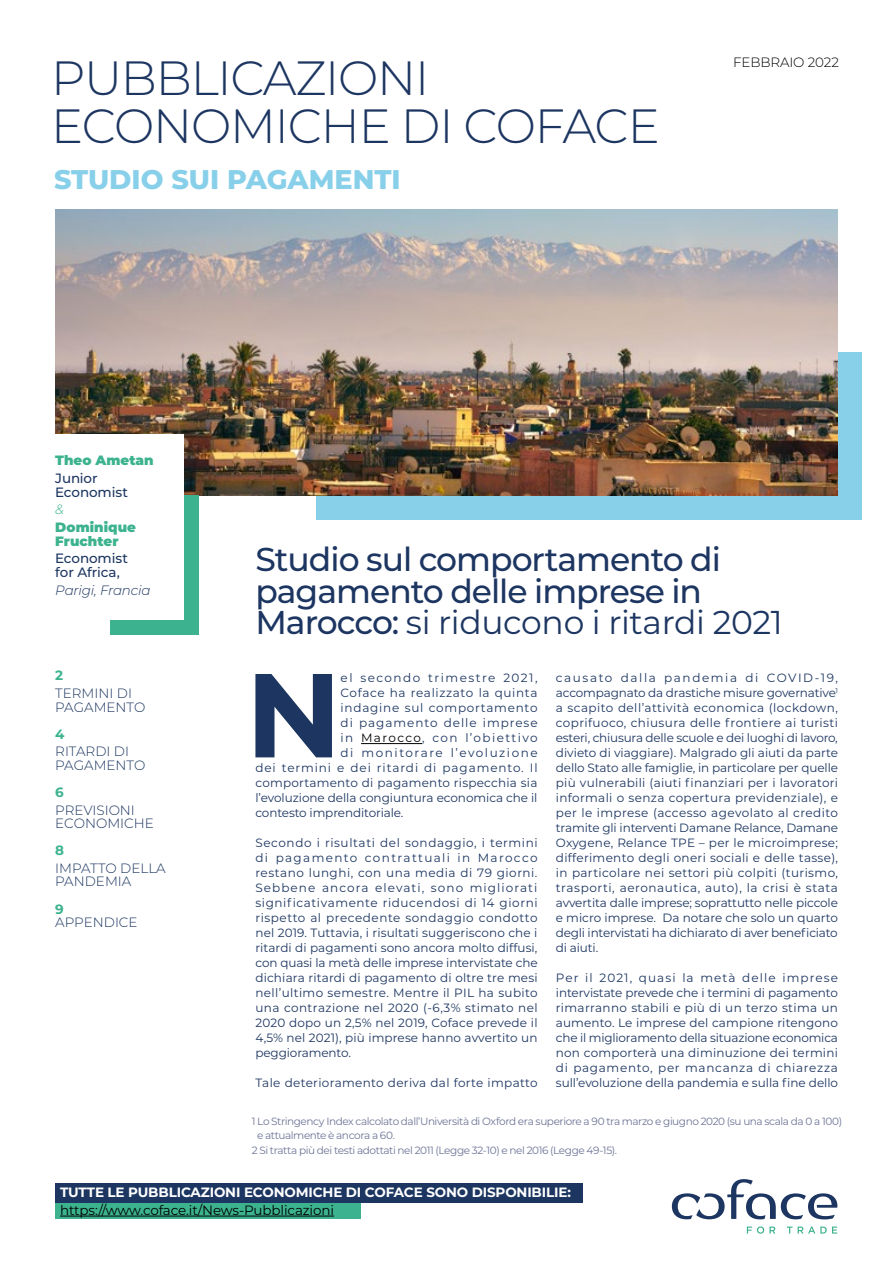
<style>
.page{position:relative;width:893px;height:1263px;background:#fff}
.page>*{position:absolute;margin:0;border:0;box-sizing:border-box;transform-origin:0 0}
.t1{font:700 119.1px "Montserrat";color:#1d3661}
.t2{font:300 48px/48px "Montserrat";letter-spacing:-.025em;color:#1d3661}
.t3{font:500 33px/31.5px "Montserrat";letter-spacing:-.03em;color:#1d3661}
.t4{font:800 27px "Montserrat";color:#88d0ea}
.t5{font:300 13.5px/13.5px "Montserrat";color:#1d3661}
.t6{font:700 13.5px "Montserrat";letter-spacing:-.01em;color:#fff}
.t7{font:13.5px "Montserrat";letter-spacing:-.01em;color:#000}
.t8{font:500 13.5px/13.5px "Montserrat";letter-spacing:-.005em;color:#1d3661}
.t9{font:900 13.5px/13.5px "Montserrat";letter-spacing:.005em;color:#3cb38e}
.t10{font:italic 300 13.5px "Montserrat";letter-spacing:-.02em;color:#1d3661}
.t11{font:300 13.5px "Montserrat";letter-spacing:-.01em;color:#000}
.t12{font:700 13.5px "Montserrat";color:#3cb38e}
.t13{font:italic 300 13.5px "Montserrat";color:#3cb38e}
.t14{font:12px/15px "Montserrat";letter-spacing:.02em;color:#1d3661;text-align:justify}
.t15{font:12px "Montserrat";letter-spacing:-.005em;color:#1d3661}
.t16{font:12px "Montserrat";letter-spacing:.075em;color:#1d3661}
.t17{font:12px "Montserrat";letter-spacing:.055em;color:#1d3661}
.t18{font:12px "Montserrat";letter-spacing:.06em;color:#1d3661}
.t19{font:12px "Montserrat";letter-spacing:.115em;color:#1d3661}
.t20{font:12px "Montserrat";letter-spacing:.125em;color:#1d3661}
.t21{font:12px "Montserrat";letter-spacing:-.01em;color:#1d3661}
.t22{font:12px "Montserrat";letter-spacing:.12em;color:#1d3661}
.t23{font:12px "Montserrat";letter-spacing:.08em;color:#1d3661}
.t24{font:10.5px/13.5px "Montserrat";letter-spacing:-.04em;color:#6d7496}
.s1{font-weight:400}
.s2{color:#000}
</style>
<div class="page">
<div style="left:316px;top:352px;width:545px;height:168px;background:#88d0ea"></div>
<img style="left:55px;top:210px;width:783px;height:286px">
<div style="left:55px;top:1183px;width:528px;height:20px;background:#1d3661"></div>
<div style="left:55px;top:1203px;width:306px;height:16px;background:#3cb38e"></div>
<hr style="left:60px;top:1216px;width:274px;height:1px;background:#000">
<hr style="left:361px;top:743px;width:61px;height:1px;background:#000">
<svg style="left:672px;top:1179px;width:166px;height:40px"></svg>
<svg style="left:747px;top:1226px;width:28px;height:8px"></svg>
<svg style="left:787px;top:1226px;width:5px;height:7px"></svg>
<svg style="left:798px;top:1226px;width:39px;height:7px"></svg>
<div style="left:110px;top:496px;width:89px;height:139px;background:#3cb38e"></div>
<div style="left:37px;top:434px;width:147px;height:185px;background:#fff"></div>
<h2 class="t2" style="left:51px;top:53px;width:610px">PUBBLICAZIONI<br>ECONOMICHE DI COFACE</h2>
<h3 class="t4" style="left:54px;top:159px;width:348px">STUDIO SUI PAGAMENTI</h3>
<p class="t11" style="left:733px;top:53px;width:107px">FEBBRAIO 2022</p>
<p class="t9" style="left:55px;top:453px;width:100px">Theo Ametan</p>
<p class="t8" style="left:55px;top:471px;width:74px">Junior<br>Economist</p>
<p class="t13" style="left:55px;top:500px;width:10px">&amp;</p>
<p class="t9" style="left:55px;top:520px;width:82px">Dominique<br>Fruchter</p>
<p class="t8" style="left:55px;top:551px;width:74px">Economist for Africa,</p>
<p class="t10" style="left:55px;top:581px;width:97px">Parigi, Francia</p>
<p class="t12" style="left:55px;top:666px;width:9px">2</p>
<p class="t5" style="left:55px;top:686px;width:92px">TERMINI DI<br>PAGAMENTO</p>
<p class="t12" style="left:55px;top:724px;width:11px">4</p>
<p class="t5" style="left:55px;top:744px;width:92px">RITARDI DI<br>PAGAMENTO</p>
<p class="t12" style="left:55px;top:782px;width:10px">6</p>
<p class="t5" style="left:55px;top:803px;width:100px">PREVISIONI<br>ECONOMICHE</p>
<p class="t12" style="left:55px;top:841px;width:10px">8</p>
<p class="t5" style="left:55px;top:861px;width:112px">IMPATTO DELLA<br>PANDEMIA</p>
<p class="t12" style="left:55px;top:899px;width:10px">9</p>
<p class="t5" style="left:55px;top:915px;width:84px">APPENDICE</p>
<h3 class="t3" style="left:255px;top:542px;width:529px">Studio sul comportamento di pagamento delle imprese in<br>Marocco: <span class="s1">si riducono i ritardi 2021</span></h3>
<h1 class="t1" style="left:246px;top:629px;width:98px">N</h1>
<p class="t22" style="left:341px;top:670px;width:198px">el secondo trimestre 2021,</p>
<p class="t14" style="left:556px;top:670px;width:284px">causato dalla pandemia di COVID-19, accompagnato da drastiche misure governative<sup>1 </sup>a scapito dell’attività economica (lockdown, coprifuoco, chiusura delle frontiere ai turisti esteri, chiusura delle scuole e dei luoghi di lavoro, divieto di viaggiare). Malgrado gli aiuti da parte dello Stato alle famiglie, in particolare per quelle più vulnerabili (aiuti finanziari per i lavoratori informali o senza copertura previdenziale), e per le imprese (accesso agevolato al credito tramite gli interventi Damane Relance, Damane Oxygene, Relance TPE – per le microimprese; differimento degli oneri sociali e delle tasse), in particolare nei settori più colpiti (turismo, trasporti, aeronautica, auto), la crisi è stata avvertita dalle imprese; soprattutto nelle piccole e micro imprese. Da notare che solo un quarto degli intervistati ha dichiarato di aver beneficiato di aiuti.</p>
<p class="t14" style="left:556px;top:970px;width:284px">Per il 2021, quasi la metà delle imprese intervistate prevede che i termini di pagamento rimarranno stabili e più di un terzo stima un aumento. Le imprese del campione ritengono che il miglioramento della situazione economica non comporterà una diminuzione dei termini di pagamento, per mancanza di chiarezza sull’evoluzione della pandemia e sulla fine dello</p>
<p class="t24" style="left:257px;top:1114px;width:586px;text-indent:-5px">1 Lo Stringency Index calcolato dall’Università di Oxford era superiore a 90 tra marzo e giugno 2020 (su una scala da 0 a 100) e attualmente è ancora a 60.</p>
<p class="t24" style="left:252px;top:1143px;width:367px">2 Si tratta più dei testi adottati nel 2011 (Legge 32-10) e nel 2016 (Legge 49-15).</p>
<p class="t17" style="left:341px;top:685px;width:198px">Coface ha realizzato la quinta</p>
<p class="t18" style="left:341px;top:700px;width:198px">indagine sul comportamento</p>
<p class="t23" style="left:341px;top:715px;width:199px">di pagamento delle imprese</p>
<p class="t19" style="left:341px;top:730px;width:198px">in <span class="s2">Marocco</span>, con l’obiettivo</p>
<p class="t20" style="left:341px;top:745px;width:198px">di monitorare l’evoluzione</p>
<p class="t16" style="left:255px;top:760px;width:284px">dei termini e dei ritardi di pagamento. Il</p>
<p class="t14" style="left:255px;top:775px;width:283px">comportamento di pagamento rispecchia sia</p>
<p class="t15" style="left:255px;top:790px;width:284px">l’evoluzione della congiuntura economica che il</p>
<p class="t21" style="left:255px;top:805px;width:150px">contesto imprenditoriale.</p>
<p class="t14" style="left:255px;top:835px;width:284px">Secondo i risultati del sondaggio, i termini di pagamento contrattuali in Marocco restano lunghi, con una media di 79 giorni.<br>Sebbene ancora elevati, sono migliorati significativamente riducendosi di 14 giorni rispetto al precedente sondaggio condotto nel 2019. Tuttavia, i risultati suggeriscono che i ritardi di pagamenti sono ancora molto diffusi, con quasi la metà delle imprese intervistate che dichiara ritardi di pagamento di oltre tre mesi nell’ultimo semestre. Mentre il PIL ha subito una contrazione nel 2020 (-6,3% stimato nel 2020 dopo un 2,5% nel 2019, Coface prevede il 4,5% nel 2021), più imprese hanno avvertito un peggioramento.</p>
<p class="t14" style="left:255px;top:1075px;width:284px">Tale deterioramento deriva dal forte impatto</p>
<p class="t6" style="left:60px;top:1182px;width:512px">TUTTE LE PUBBLICAZIONI ECONOMICHE DI COFACE SONO DISPONIBILIE:</p>
<p class="t7" style="left:60px;top:1200px;width:276px">https://www.coface.it/News-Pubblicazioni</p>
</div>
